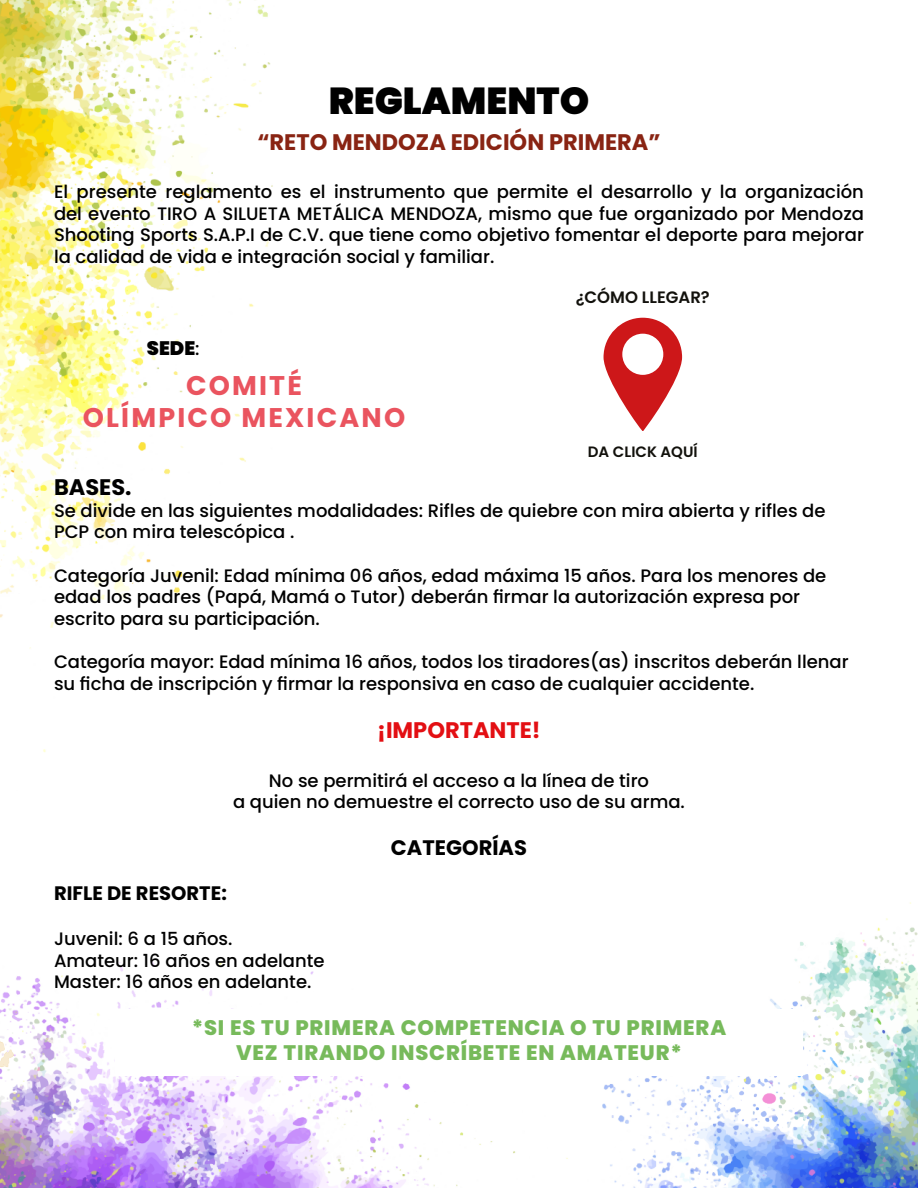
<style>
.page{position:relative;width:918px;height:1188px;background:#fff}
.page>*{position:absolute;margin:0;border:0;box-sizing:border-box;transform-origin:0 0}
.t1{font:900 37.5px "Poppins";color:#000}
.t2{font:700 27px/32.4px "Poppins";letter-spacing:.08em;color:#ea545f;text-align:center}
.t3{font:700 22.5px "Poppins";color:#892413}
.t4{font:700 22.5px "Poppins";color:#e30f13}
.t5{font:700 22.5px "Poppins";color:#000}
.t6{font:800 21px/25.2px "Poppins";letter-spacing:.04em;color:#77ba5b;text-align:center}
.t7{font:700 21px "Poppins";color:#000}
.t8{font:700 19.5px "Poppins";color:#000}
.t9{font:900 19.5px "Poppins";color:#000}
.t10{font:500 18px/21.6px "Poppins";color:#000}
.t11{font:600 16.5px "Poppins";color:#12110c}
.t12{font:600 15px "Poppins";color:#12110c}
.s1{font-weight:500;font-size:18px}
</style>
<div class="page">
<img style="left:0;top:0;width:918px;height:1188px">
<div style="left:115px;top:1010px;width:688px;height:66px;background:#fff"></div>
<svg style="left:599px;top:314px;width:87px;height:122px"></svg>
<h1 class="t1" style="left:329px;top:79px;width:262px">REGLAMENTO</h1>
<p class="t3" style="left:257px;top:129px;width:405px">“RETO MENDOZA EDICIÓN PRIMERA”</p>
<p class="t10" style="left:54px;top:181px;width:812px;text-align:justify">El presente reglamento es el instrumento que permite el desarrollo y la organización del evento TIRO A SILUETA METÁLICA MENDOZA, mismo que fue organizado por Mendoza Shooting Sports S.A.P.I de C.V. que tiene como objetivo fomentar el deporte para mejorar la calidad de vida e integración social y familiar.</p>
<p class="t9" style="left:147px;top:337px;width:54px">SEDE<span class="s1">:</span></p>
<h2 class="t2" style="left:83px;top:370px;width:324px">COMITÉ<br>OLÍMPICO MEXICANO</h2>
<p class="t11" style="left:576px;top:288px;width:136px">¿CÓMO LLEGAR?</p>
<p class="t12" style="left:588px;top:443px;width:111px">DA CLICK AQUÍ</p>
<p class="t5" style="left:54px;top:474px;width:79px">BASES.</p>
<p class="t10" style="left:54px;top:500px;width:773px">Se divide en las siguientes modalidades: Rifles de quiebre con mira abierta y rifles de<br>PCP con mira telescópica .</p>
<p class="t10" style="left:54px;top:565px;width:774px">Categoría Juvenil: Edad mínima 06 años, edad máxima 15 años. Para los menores de edad los padres (Papá, Mamá o Tutor) deberán firmar la autorización expresa por escrito para su participación.</p>
<p class="t10" style="left:54px;top:651px;width:796px">Categoría mayor: Edad mínima 16 años, todos los tiradores(as) inscritos deberán llenar su ficha de inscripción y firmar la responsiva en caso de cualquier accidente.</p>
<p class="t4" style="left:377px;top:717px;width:165px">¡IMPORTANTE!</p>
<p class="t10" style="left:233px;top:770px;width:453px;text-align:center">No se permitirá el acceso a la línea de tiro<br>a quien no demuestre el correcto uso de su arma.</p>
<p class="t7" style="left:391px;top:836px;width:138px">CATEGORÍAS</p>
<p class="t8" style="left:54px;top:882px;width:174px">RIFLE DE RESORTE:</p>
<p class="t10" style="left:54px;top:928px;width:272px">Juvenil: 6 a 15 años.<br>Amateur: 16 años en adelante<br>Master: 16 años en adelante.</p>
<p class="t6" style="left:192px;top:1015px;width:536px">*SI ES TU PRIMERA COMPETENCIA O TU PRIMERA<br>VEZ TIRANDO INSCRÍBETE EN AMATEUR*</p>
</div>
